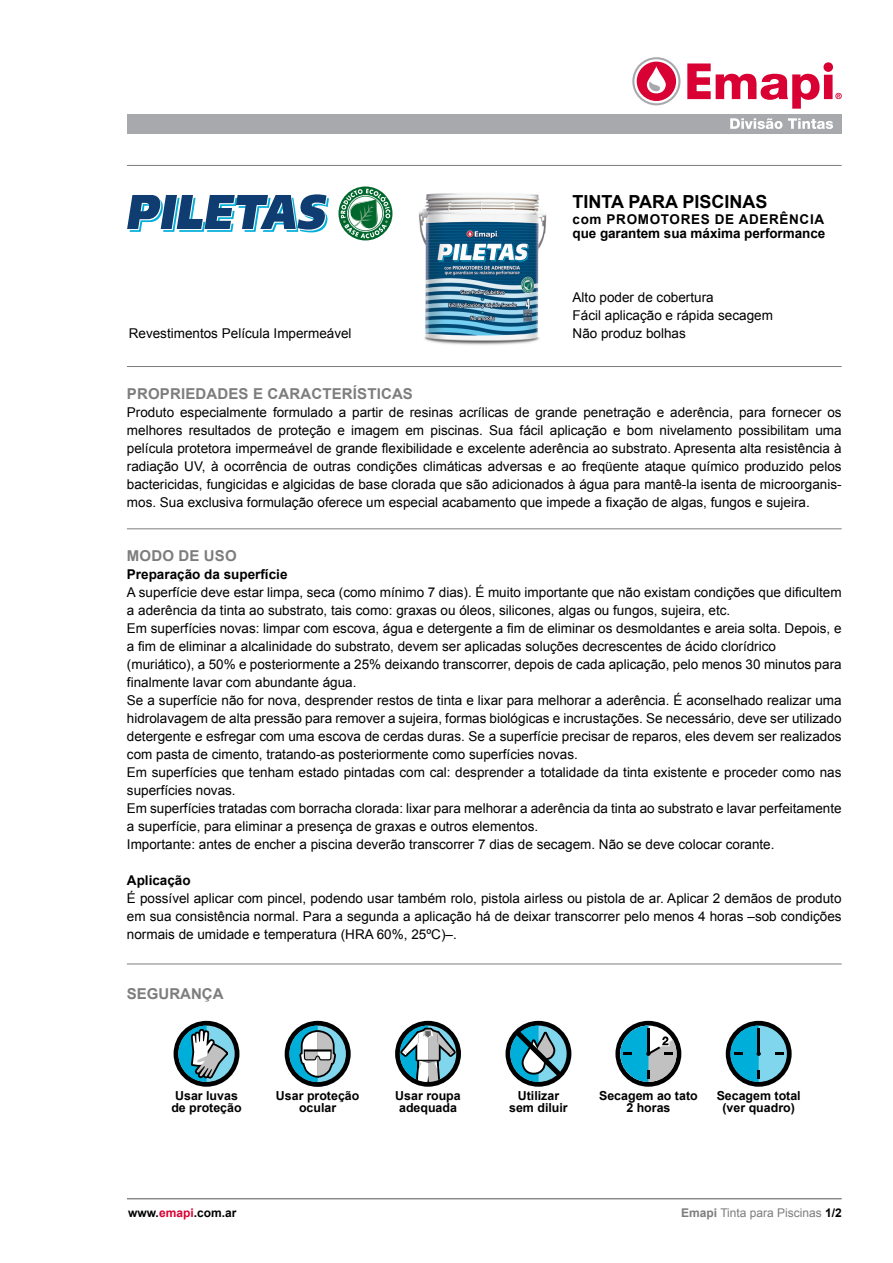
<style>
.page{position:relative;width:893px;height:1263px;background:#fff}
.page>*{position:absolute;margin:0;border:0;box-sizing:border-box;transform-origin:0 0}
.t1{font:700 18px "Arial";color:#000}
.t2{font:700 15px "Arial";letter-spacing:.01em;color:#7d7d7d}
.t3{font:13.5px/18px "Arial";color:#000;text-align:justify}
.t4{font:700 13.5px/14.2px "Arial";color:#000}
.t5{font:700 12.45px/12.5px "Arial";color:#000;text-align:center}
.t6{font:12px "Arial";color:#7d7d7d}
.t7{font:700 12px "Arial";color:#000}
.s1{color:#d90033}
.s2{font-weight:700}
.s3{font-weight:700;color:#000}
</style>
<div class="page">
<svg style="left:337px;top:185px;width:57px;height:57px"></svg>
<svg style="left:338px;top:186px;width:54px;height:54px"></svg>
<svg style="left:341px;top:189px;width:49px;height:49px"></svg>
<svg style="left:127px;top:194px;width:202px;height:38px"></svg>
<div style="left:283px;top:1019px;width:69px;height:69px;border:3px solid #fff;border-radius:50%"></div>
<svg style="left:285px;top:1021px;width:66px;height:66px"></svg>
<div style="left:289px;top:1025px;width:57px;height:57px;background:#80d6ec;border-radius:50%"></div>
<svg style="left:289px;top:1025px;width:49px;height:57px"></svg>
<div style="left:724px;top:1019px;width:69px;height:69px;border:3px solid #fff;border-radius:50%"></div>
<svg style="left:726px;top:1021px;width:66px;height:66px"></svg>
<div style="left:730px;top:1025px;width:57px;height:57px;background:#80d6ec;border-radius:50%"></div>
<div style="left:172px;top:1019px;width:69px;height:69px;border:3px solid #fff;border-radius:50%"></div>
<div style="left:174px;top:1021px;width:65px;height:66px;background:#000;border-radius:50%"></div>
<svg style="left:178px;top:1025px;width:57px;height:57px"></svg>
<svg style="left:178px;top:1025px;width:53px;height:175px"></svg>
<div style="left:394px;top:1019px;width:68px;height:69px;border:3px solid #fff;border-radius:50%"></div>
<svg style="left:395px;top:1021px;width:66px;height:66px"></svg>
<svg style="left:400px;top:1025px;width:56px;height:57px"></svg>
<div style="left:614px;top:1019px;width:69px;height:69px;border:3px solid #fff;border-radius:50%"></div>
<svg style="left:615px;top:1021px;width:66px;height:66px"></svg>
<svg style="left:620px;top:1025px;width:57px;height:57px"></svg>
<div style="left:504px;top:1019px;width:69px;height:69px;border:3px solid #fff;border-radius:50%"></div>
<div style="left:505px;top:1021px;width:66px;height:66px;background:#000;border-radius:50%"></div>
<svg style="left:510px;top:1025px;width:57px;height:57px"></svg>
<svg style="left:510px;top:1025px;width:51px;height:57px"></svg>
<svg style="left:775px;top:1052px;width:9px;height:2px"></svg>
<svg style="left:730px;top:1025px;width:31px;height:57px;background:#188fad"></svg>
<hr style="left:127px;top:165px;width:715px;height:1px;background:#7a7d7e">
<hr style="left:127px;top:366px;width:715px;height:1px;background:#7d7d7d">
<hr style="left:127px;top:528px;width:715px;height:1px;background:#7d7d7d">
<hr style="left:127px;top:963px;width:715px;height:1px;background:#7d7d7d">
<hr style="left:127px;top:1198px;width:715px;height:1px;background:#545454">
<img style="left:418px;top:193px;width:129px;height:152px">
<svg style="left:687px;top:62px;width:155px;height:47px"></svg>
<svg style="left:632px;top:57px;width:48px;height:48px"></svg>
<svg style="left:634px;top:59px;width:44px;height:44px"></svg>
<div style="left:637px;top:62px;width:39px;height:39px;background:#d90033;border-radius:50%"></div>
<svg style="left:647px;top:66px;width:19px;height:27px"></svg>
<div style="left:127px;top:114px;width:715px;height:20px;background:#a8a9ad"></div>
<svg style="left:730px;top:118px;width:52px;height:11px"></svg>
<svg style="left:788px;top:118px;width:45px;height:11px"></svg>
<p class="t3" style="left:129px;top:324px;width:224px">Revestimentos Película Impermeável</p>
<h1 class="t1" style="left:572px;top:191px;width:196px">TINTA PARA PISCINAS</h1>
<p class="t4" style="left:572px;top:212px;width:254px">com PROMOTORES DE ADERÊNCIA que garantem sua máxima performance</p>
<p class="t3" style="left:573px;top:288px;width:202px;text-align:left">Alto poder de cobertura<br>Fácil aplicação e rápida secagem<br>Não produz bolhas</p>
<p class="t2" style="left:127px;top:386px;width:288px">PROPRIEDADES E CARACTERÍSTICAS</p>
<p class="t3" style="left:127px;top:403px;width:716px">Produto especialmente formulado a partir de resinas acrílicas de grande penetração e aderência, para fornecer os melhores resultados de proteção e imagem em piscinas. Sua fácil aplicação e bom nivelamento possibilitam uma película protetora impermeável de grande flexibilidade e excelente aderência ao substrato. Apresenta alta resistência à radiação UV, à ocorrência de outras condições climáticas adversas e ao freqüente ataque químico produzido pelos bactericidas, fungicidas e algicidas de base clorada que são adicionados à água para mantê-la isenta de microorganis&shy;mos. Sua exclusiva formulação oferece um especial acabamento que impede a fixação de algas, fungos e sujeira.</p>
<p class="t2" style="left:127px;top:548px;width:111px">MODO DE USO</p>
<p class="t4" style="left:127px;top:567px;width:162px">Preparação da superfície</p>
<p class="t3" style="left:127px;top:583px;width:716px;text-align:left">A superfície deve estar limpa, seca (como mínimo 7 dias). É muito importante que não existam condições que dificultem a aderência da tinta ao substrato, tais como: graxas ou óleos, silicones, algas ou fungos, sujeira, etc.<br>Em superfícies novas: limpar com escova, água e detergente a fim de eliminar os desmoldantes e areia solta. Depois, e a fim de eliminar a alcalinidade do substrato, devem ser aplicadas soluções decrescentes de ácido clorídrico (muriático), a 50% e posteriormente a 25% deixando transcorrer, depois de cada aplicação, pelo menos 30 minutos para finalmente lavar com abundante água.<br>Se a superfície não for nova, desprender restos de tinta e lixar para melhorar a aderência. É aconselhado realizar uma hidrolavagem de alta pressão para remover a sujeira, formas biológicas e incrustações. Se necessário, deve ser utilizado detergente e esfregar com uma escova de cerdas duras. Se a superfície precisar de reparos, eles devem ser realizados com pasta de cimento, tratando-as posteriormente como superfícies novas.<br>Em superfícies que tenham estado pintadas com cal: desprender a totalidade da tinta existente e proceder como nas superfícies novas.<br>Em superfícies tratadas com borracha clorada: lixar para melhorar a aderência da tinta ao substrato e lavar perfeitamente a superfície, para eliminar a presença de graxas e outros elementos.<br>Importante: antes de encher a piscina deverão transcorrer 7 dias de secagem. Não se deve colocar corante.</p>
<p class="t4" style="left:127px;top:873px;width:65px">Aplicação</p>
<p class="t3" style="left:127px;top:889px;width:716px">É possível aplicar com pincel, podendo usar também rolo, pistola airless ou pistola de ar. Aplicar 2 demãos de produto em sua consistência normal. Para a segunda a aplicação há de deixar transcorrer pelo menos 4 horas –sob condições normais de umidade e temperatura (HRA 60%, 25ºC)–.</p>
<p class="t2" style="left:127px;top:985px;width:98px">SEGURANÇA</p>
<p class="t5" style="left:276px;top:1089px;width:85px">Usar proteção ocular</p>
<p class="t5" style="left:717px;top:1089px;width:86px">Secagem total (ver quadro)</p>
<p class="t5" style="left:171px;top:1089px;width:72px">Usar luvas de proteção</p>
<p class="t5" style="left:395px;top:1089px;width:67px">Usar roupa adequada</p>
<p class="t5" style="left:599px;top:1089px;width:100px">Secagem ao tato<br>2 horas</p>
<p class="t5" style="left:509px;top:1089px;width:60px">Utilizar sem diluir</p>
<p class="t7" style="left:128px;top:1206px;width:110px">www.<span class="s1">emapi</span>.com.ar</p>
<p class="t6" style="left:681px;top:1206px;width:162px"><span class="s2">Emapi</span> Tinta para Piscinas <span class="s3">1/2</span></p>
</div>
